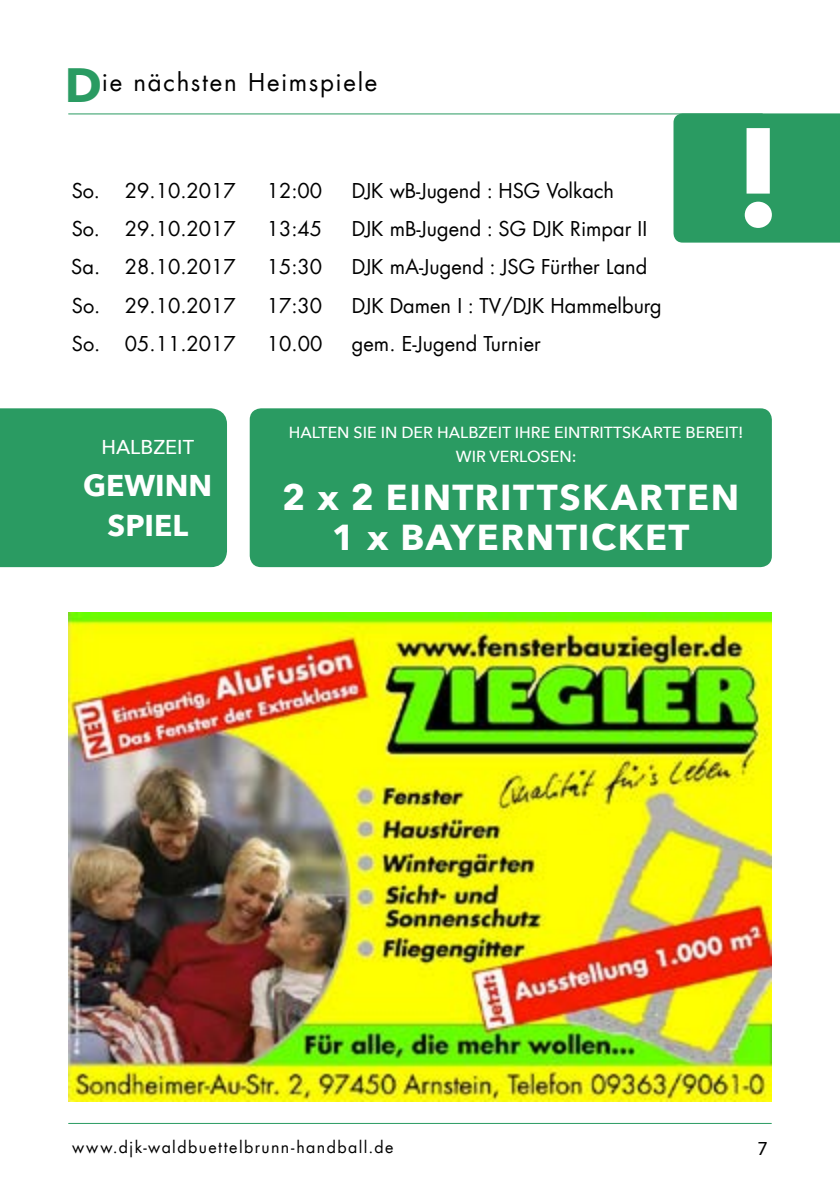
<style>
.page{position:relative;width:840px;height:1191px;background:#fff}
.page>*{position:absolute;margin:0;border:0;box-sizing:border-box;transform-origin:0 0}
.t1{font:700 36px/40px "Avenir Next";letter-spacing:.04em;color:#fff;text-align:center}
.t2{font:700 30px/40px "Avenir Next";color:#fff;text-align:center}
.t3{font:24px "Futura Com";letter-spacing:.07em;color:#000}
.t4{font:20px "Futura Com";color:#000}
.t5{font:500 20px "Avenir Next";color:#fff}
.t6{font:20px "Myriad Pro";color:#000}
.t7{font:500 16px/24px "Avenir Next";color:#fff;text-align:center}
.t8{font:16px "Futura Com";letter-spacing:.09em;color:#000}
.s1{font-family:"Avenir Next";font-weight:700;font-size:48px;color:#2a9b62}
</style>
<div class="page">
<hr style="left:69px;top:1123px;width:702px;height:1px;background:#2a9b62">
<div style="left:0;top:408px;width:227px;height:159px;background:#2a9b62"></div>
<div style="left:249px;top:408px;width:522px;height:159px;background:#2a9b62;border-radius:11px"></div>
<hr style="left:69px;top:113px;width:692px;height:1px;background:#2a9b62">
<svg style="left:673px;top:113px;width:166px;height:130px;background:#40a572"></svg>
<img style="left:68px;top:612px;width:703px;height:489px">
<p class="t3" style="left:65px;top:65px;width:314px"><span class="s1">D</span>ie nächsten Heimspiele</p>
<p class="t4" style="left:72px;top:177px;width:165px">So. 29.10.2017</p>
<p class="t4" style="left:266px;top:177px;width:348px">12:00 DJK wB-Jugend : HSG Volkach</p>
<p class="t4" style="left:72px;top:215px;width:165px">So. 29.10.2017</p>
<p class="t4" style="left:266px;top:215px;width:375px">13:45 DJK mB-Jugend : SG DJK Rimpar II</p>
<p class="t4" style="left:71px;top:253px;width:166px">Sa. 28.10.2017</p>
<p class="t4" style="left:267px;top:253px;width:382px">15:30 DJK mA-Jugend : JSG Fürther Land</p>
<p class="t4" style="left:72px;top:291px;width:165px">So. 29.10.2017</p>
<p class="t4" style="left:267px;top:291px;width:396px">17:30 DJK Damen I : TV/DJK Hammelburg</p>
<p class="t4" style="left:72px;top:330px;width:165px">So. 05.11.2017</p>
<p class="t4" style="left:267px;top:330px;width:57px">10.00</p>
<p class="t4" style="left:352px;top:330px;width:190px">gem. E-Jugend Turnier</p>
<p class="t5" style="left:101px;top:430px;width:94px">HALBZEIT</p>
<p class="t7" style="left:288px;top:420px;width:456px">HALTEN SIE IN DER HALBZEIT IH RE EINTRITTSKARTE BEREIT!<br>WIR VERLOSEN:</p>
<h2 class="t2" style="left:83px;top:465px;width:130px">GEWINN<br>SPIEL</h2>
<h1 class="t1" style="left:282px;top:476px;width:458px">2 X 2 EINTRITTSKARTEN<br>1 X BAYERNTICKET</h1>
<p class="t8" style="left:72px;top:1136px;width:322px">www.djk-waldbuettelbrunn-handball.de</p>
<p class="t6" style="left:757px;top:1136px;width:12px">7</p>
</div>
